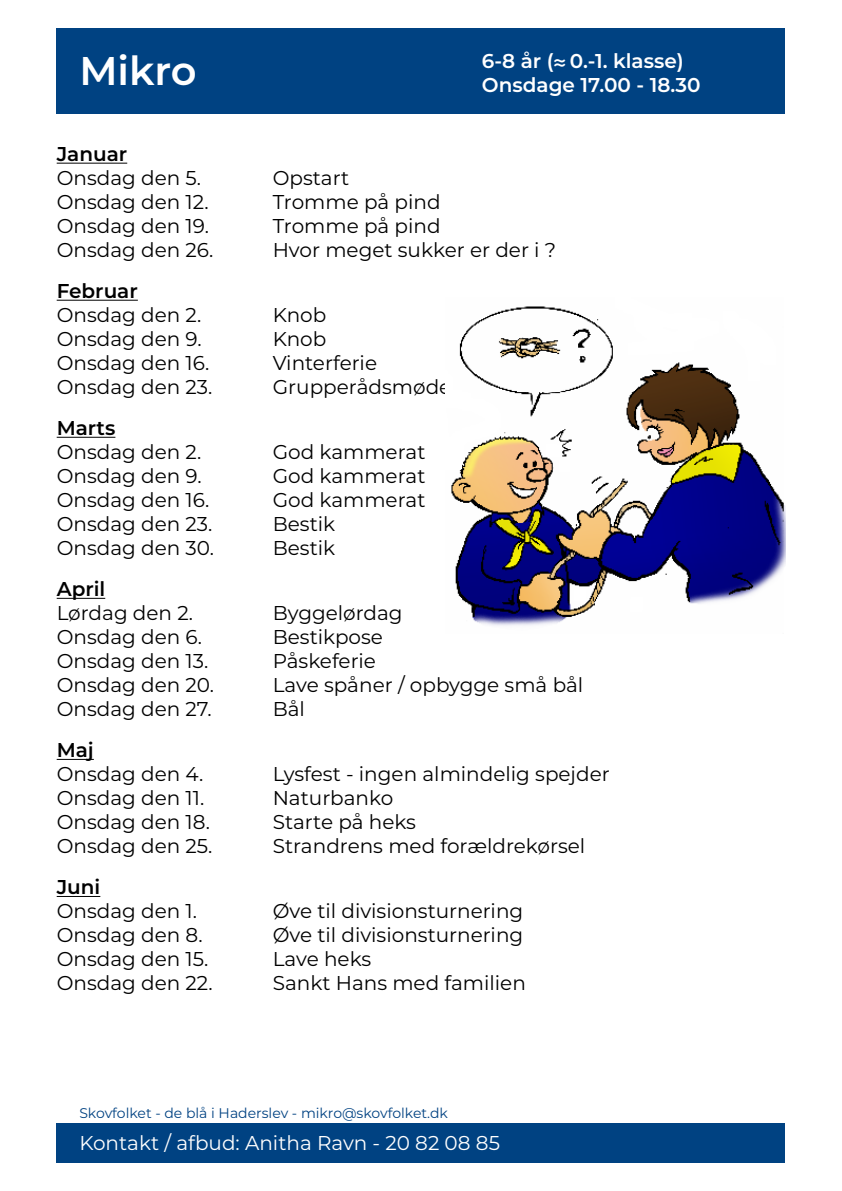
<style>
.page{position:relative;width:842px;height:1191px;background:#fff}
.page>*{position:absolute;margin:0;border:0;box-sizing:border-box;transform-origin:0 0}
.t1{font:600 40px "Montserrat";letter-spacing:-.005em;color:#fff}
.t2{font:20px "Montserrat";color:#000}
.t3{font:600 20px/24px "Montserrat";color:#fff}
.t4{font:20px "Montserrat";color:#fff}
.t5{font:600 20px "Montserrat";color:#000}
.t6{font:14px "Montserrat";color:#004282}
.s1{font-family:"Myriad Pro";font-weight:700}
</style>
<div class="page">
<div style="left:57px;top:1123px;width:728px;height:39px;background:#004282"></div>
<div style="left:57px;top:28px;width:728px;height:85px;background:#004282"></div>
<hr style="left:57px;top:163px;width:70px;height:1px;background:#000">
<hr style="left:57px;top:300px;width:81px;height:1px;background:#000">
<hr style="left:57px;top:437px;width:58px;height:1px;background:#000">
<hr style="left:57px;top:598px;width:48px;height:1px;background:#000">
<hr style="left:57px;top:759px;width:37px;height:1px;background:#000">
<hr style="left:57px;top:896px;width:43px;height:1px;background:#000">
<img style="left:451px;top:306px;width:334px;height:320px">
<h1 class="t1" style="left:79px;top:42px;width:119px">Mikro</h1>
<p class="t3" style="left:482px;top:48px;width:220px">6-8 år (<span class="s1">≈</span> 0.-1. klasse)<br>Onsdage 17.00 - 18.30</p>
<p class="t5" style="left:57px;top:140px;width:72px">Januar</p>
<p class="t2" style="left:57px;top:164px;width:146px">Onsdag den 5.</p>
<p class="t2" style="left:273px;top:164px;width:78px">Opstart</p>
<p class="t2" style="left:57px;top:188px;width:153px">Onsdag den 12.</p>
<p class="t2" style="left:273px;top:188px;width:169px">Tromme på pind</p>
<p class="t2" style="left:57px;top:212px;width:154px">Onsdag den 19.</p>
<p class="t2" style="left:273px;top:212px;width:169px">Tromme på pind</p>
<p class="t2" style="left:57px;top:236px;width:158px">Onsdag den 26.</p>
<p class="t2" style="left:273px;top:236px;width:285px">Hvor meget sukker er der i ?</p>
<p class="t5" style="left:57px;top:277px;width:83px">Februar</p>
<p class="t2" style="left:57px;top:301px;width:146px">Onsdag den 2.</p>
<p class="t2" style="left:273px;top:301px;width:55px">Knob</p>
<p class="t2" style="left:57px;top:325px;width:147px">Onsdag den 9.</p>
<p class="t2" style="left:273px;top:325px;width:55px">Knob</p>
<p class="t2" style="left:57px;top:349px;width:154px">Onsdag den 16.</p>
<p class="t2" style="left:273px;top:349px;width:106px">Vinterferie</p>
<p class="t2" style="left:57px;top:373px;width:157px">Onsdag den 23.</p>
<p class="t2" style="left:273px;top:373px;width:180px">Grupperådsmøde</p>
<p class="t5" style="left:57px;top:414px;width:60px">Marts</p>
<p class="t2" style="left:57px;top:438px;width:146px">Onsdag den 2.</p>
<p class="t2" style="left:273px;top:438px;width:154px">God kammerat</p>
<p class="t2" style="left:57px;top:462px;width:147px">Onsdag den 9.</p>
<p class="t2" style="left:273px;top:462px;width:154px">God kammerat</p>
<p class="t2" style="left:57px;top:486px;width:154px">Onsdag den 16.</p>
<p class="t2" style="left:273px;top:486px;width:154px">God kammerat</p>
<p class="t2" style="left:57px;top:510px;width:157px">Onsdag den 23.</p>
<p class="t2" style="left:273px;top:510px;width:64px">Bestik</p>
<p class="t2" style="left:57px;top:534px;width:159px">Onsdag den 30.</p>
<p class="t2" style="left:273px;top:534px;width:64px">Bestik</p>
<p class="t5" style="left:57px;top:575px;width:50px">April</p>
<p class="t2" style="left:57px;top:599px;width:138px">Lørdag den 2.</p>
<p class="t2" style="left:273px;top:599px;width:131px">Byggelørdag</p>
<p class="t2" style="left:57px;top:623px;width:147px">Onsdag den 6.</p>
<p class="t2" style="left:273px;top:623px;width:112px">Bestikpose</p>
<p class="t2" style="left:57px;top:647px;width:153px">Onsdag den 13.</p>
<p class="t2" style="left:273px;top:647px;width:105px">Påskeferie</p>
<p class="t2" style="left:57px;top:671px;width:159px">Onsdag den 20.</p>
<p class="t2" style="left:273px;top:671px;width:312px">Lave spåner / opbygge små bål</p>
<p class="t2" style="left:57px;top:695px;width:157px">Onsdag den 27.</p>
<p class="t2" style="left:273px;top:695px;width:34px">Bål</p>
<p class="t5" style="left:57px;top:736px;width:39px">Maj</p>
<p class="t2" style="left:57px;top:760px;width:148px">Onsdag den 4.</p>
<p class="t2" style="left:273px;top:760px;width:339px">Lysfest - ingen almindelig spejder</p>
<p class="t2" style="left:57px;top:784px;width:149px">Onsdag den 11.</p>
<p class="t2" style="left:273px;top:784px;width:122px">Naturbanko</p>
<p class="t2" style="left:57px;top:808px;width:155px">Onsdag den 18.</p>
<p class="t2" style="left:273px;top:808px;width:145px">Starte på heks</p>
<p class="t2" style="left:57px;top:832px;width:157px">Onsdag den 25.</p>
<p class="t2" style="left:273px;top:832px;width:314px">Strandrens med forældrekørsel</p>
<p class="t5" style="left:57px;top:873px;width:45px">Juni</p>
<p class="t2" style="left:57px;top:897px;width:142px">Onsdag den 1.</p>
<p class="t2" style="left:273px;top:897px;width:252px">Øve til divisionsturnering</p>
<p class="t2" style="left:57px;top:921px;width:148px">Onsdag den 8.</p>
<p class="t2" style="left:273px;top:921px;width:252px">Øve til divisionsturnering</p>
<p class="t2" style="left:57px;top:945px;width:153px">Onsdag den 15.</p>
<p class="t2" style="left:273px;top:945px;width:100px">Lave heks</p>
<p class="t2" style="left:57px;top:969px;width:158px">Onsdag den 22.</p>
<p class="t2" style="left:273px;top:969px;width:255px">Sankt Hans med familien</p>
<p class="t6" style="left:79px;top:1103px;width:370px">Skovfolket - de blå i Haderslev - mikro@skovfolket.dk</p>
<p class="t4" style="left:79px;top:1128px;width:422px">Kontakt / afbud: Anitha Ravn - 20 82 08 85</p>
</div>
